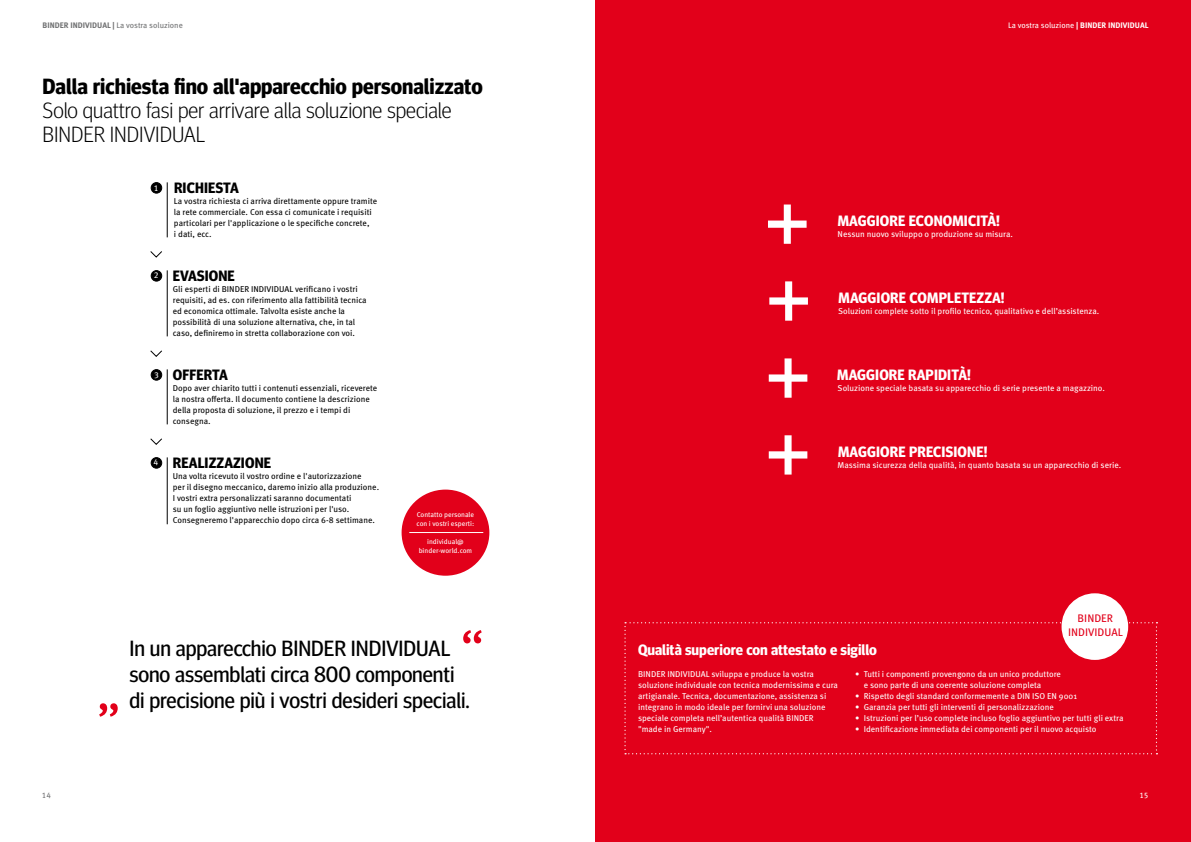
<style>
.page{position:relative;width:1191px;height:842px;background:#fff}
.page>*{position:absolute;margin:0;border:0;box-sizing:border-box;transform-origin:0 0}
.t1{font:83px/76.9px "Meta OT";color:#fff;text-align:justify}
.t2{font:56px "Meta Headline OT";color:#e2001a}
.t3{font:22px/26px "Meta Headline OT";color:#000}
.t4{font:300 22px/24px "Meta Headline OT";color:#000}
.t5{font:700 22px "Meta Headline OT";color:#000}
.t6{font:700 15px "Meta Headline OT";letter-spacing:.01em;color:#fff}
.t7{font:700 15px "Meta Headline OT";letter-spacing:.01em;color:#000}
.t8{font:11px/14px "Meta OT";color:#e2001a;text-align:center}
.t9{font:8.5px/11px "Meta OT";color:#fff}
.t10{font:8.5px/11px "Meta OT";color:#000}
.t11{font:8px "Meta OT";color:#fff}
.t12{font:700 8px "Meta OT";color:#707172}
.t13{font:8px "Meta OT";color:#707172}
.t14{font:7px/9px "Meta OT";color:#fff}
.s1{font-weight:400}
.s2{font-weight:700}
</style>
<div class="page">
<div style="left:595px;top:0;width:596px;height:842px;background:#e2001a"></div>
<svg style="left:624px;top:622px;width:533px;height:132px"></svg>
<hr style="left:167px;top:369px;width:1px;height:55px;background:#000">
<div style="left:151px;top:370px;width:11px;height:10px;background:#000;border-radius:50%"></div>
<div style="left:151px;top:369px;width:11px;height:11px;border:1px solid #000;border-radius:50%"></div>
<hr style="left:167px;top:457px;width:1px;height:67px;background:#000">
<div style="left:151px;top:458px;width:11px;height:10px;background:#000;border-radius:50%"></div>
<div style="left:151px;top:457px;width:11px;height:11px;border:1px solid #000;border-radius:50%"></div>
<hr style="left:167px;top:182px;width:1px;height:55px;background:#000">
<div style="left:151px;top:183px;width:11px;height:10px;background:#000;border-radius:50%"></div>
<div style="left:151px;top:182px;width:11px;height:11px;border:1px solid #000;border-radius:50%"></div>
<hr style="left:167px;top:270px;width:1px;height:66px;background:#000">
<div style="left:151px;top:271px;width:11px;height:10px;background:#000;border-radius:50%"></div>
<div style="left:151px;top:270px;width:11px;height:11px;border:1px solid #000;border-radius:50%"></div>
<div style="left:1061px;top:593px;width:67px;height:67px;background:#fff;border-radius:50%"></div>
<svg style="left:150px;top:251px;width:12px;height:7px"></svg>
<svg style="left:150px;top:350px;width:12px;height:7px"></svg>
<svg style="left:150px;top:438px;width:12px;height:7px"></svg>
<div style="left:401px;top:490px;width:88px;height:86px;background:#e2001a;border-radius:50%"></div>
<hr style="left:409px;top:532px;width:74px;height:1px;background:#fff">
<p class="t12" style="left:43px;top:21px;width:142px">BINDER INDIVIDUAL | <span class="s1">La vostra soluzione</span></p>
<h3 class="t5" style="left:43px;top:74px;width:442px">Dalla richiesta fino all'apparecchio personalizzato</h3>
<h3 class="t4" style="left:43px;top:98px;width:410px">Solo quattro fasi per arrivare alla soluzione speciale<br>BINDER INDIVIDUAL</h3>
<p class="t9" style="left:154px;top:182px;width:6px">1</p>
<h3 class="t7" style="left:174px;top:179px;width:38px">Richiesta</h3>
<p class="t10" style="left:174px;top:196px;width:205px">La vostra richiesta ci arriva direttamente oppure tramite la rete commerciale. Con essa ci comunicate i requisiti particolari per l'applicazione o le specifiche concrete,<br>i dati, ecc.</p>
<p class="t9" style="left:154px;top:270px;width:6px">2</p>
<h3 class="t7" style="left:173px;top:267px;width:63px">EVASIONE</h3>
<p class="t10" style="left:173px;top:284px;width:195px">Gli esperti di BINDER INDIVIDUAL verificano i vostri requisiti, ad es. con riferimento alla fattibilità tecnica ed economica ottimale. Talvolta esiste anche la possibilità di una soluzione alternativa, che, in tal caso, definiremo in stretta collaborazione con voi.</p>
<p class="t9" style="left:154px;top:369px;width:6px">3</p>
<h3 class="t7" style="left:173px;top:366px;width:33px">Offerta</h3>
<p class="t10" style="left:173px;top:383px;width:206px">Dopo aver chiarito tutti i contenuti essenziali, riceverete la nostra offerta. Il documento contiene la descrizione della proposta di soluzione, il prezzo e i tempi di consegna.</p>
<p class="t9" style="left:154px;top:457px;width:6px">4</p>
<h3 class="t7" style="left:173px;top:454px;width:17px">Realizzazi</h3>
<h3 class="t7" style="left:245px;top:454px;width:19px">one</h3>
<p class="t10" style="left:173px;top:471px;width:208px">Una volta ricevuto il vostro ordine e l'autorizzazione<br>per il disegno meccanico, daremo inizio alla produzione.<br>I vostri extra personalizzati saranno documentati<br>su un foglio aggiuntivo nelle istruzioni per l'uso.<br>Consegneremo l'apparecchio dopo circa 6-8 settimane.</p>
<p class="t14" style="left:416px;top:510px;width:59px">Contatto personale con i vostri esperti:</p>
<p class="t14" style="left:419px;top:537px;width:55px;text-align:center">individual@ binder-world.com</p>
<h3 class="t3" style="left:129px;top:635px;width:327px">In un apparecchio BINDER INDIVIDUAL sono assemblati circa 800 componenti</h3>
<h2 class="t2" style="left:461px;top:616px;width:23px">“</h2>
<p class="t13" style="left:42px;top:791px;width:11px">14</p>
<h2 class="t2" style="left:98px;top:656px;width:23px">„</h2>
<h3 class="t3" style="left:129px;top:687px;width:342px">di precisione più i vostri desideri speciali.</h3>
<p class="t11" style="left:1008px;top:21px;width:142px">La vostra soluzione <span class="s2">| BINDER INDIVIDUAL</span></p>
<h1 class="t1" style="left:763px;top:180px;width:49px">+</h1>
<h3 class="t6" style="left:837px;top:212px;width:123px">Maggiore economicit</h3>
<h3 class="t6" style="left:987px;top:212px;width:14px">à!</h3>
<p class="t9" style="left:837px;top:229px;width:177px">Nessun nuovo sviluppo o produzione su misura.</p>
<h1 class="t1" style="left:764px;top:257px;width:50px">+ + +</h1>
<h3 class="t6" style="left:838px;top:289px;width:98px">Maggiore completezza</h3>
<h3 class="t6" style="left:1001px;top:289px;width:5px">!</h3>
<p class="t9" style="left:838px;top:306px;width:263px">Soluzioni complete sotto il profilo tecnico, qualitativo e dell’assistenza.</p>
<h3 class="t6" style="left:837px;top:366px;width:80px">Maggiore rapidit</h3>
<h3 class="t6" style="left:958px;top:366px;width:14px">à!</h3>
<p class="t9" style="left:837px;top:383px;width:269px">Soluzione speciale basata su apparecchio di serie presente a magazzino.</p>
<h3 class="t6" style="left:838px;top:443px;width:151px">MAGGIORE PRECISIONE!</h3>
<p class="t9" style="left:837px;top:460px;width:285px">Massima sicurezza della qualità, in quanto basata su un apparecchio di serie.</p>
<p class="t8" style="left:1068px;top:611px;width:56px">BINDER<br>INDIVIDUAL</p>
<h3 class="t6" style="left:638px;top:641px;width:240px">Qualità superiore con attestato e sigillo</h3>
<p class="t9" style="left:638px;top:669px;width:201px">BINDER INDIVIDUAL sviluppa e produce la vostra soluzione individuale con tecnica modernissima e cura artigianale. Tecnica, documentazione, assistenza si integrano in modo ideale per fornirvi una soluzione speciale completa nell’autentica qualità BINDER "made in Germany".</p>
<p class="t9" style="left:863px;top:669px;width:199px;text-indent:-8px">• Tutti i componenti provengono da un unico produttore e sono parte di una coerente soluzione completa</p>
<p class="t9" style="left:855px;top:691px;width:223px">• Rispetto degli standard conformemente a DIN ISO EN 9001</p>
<p class="t9" style="left:855px;top:702px;width:200px">• Garanzia per tutti gli interventi di personalizzazione</p>
<p class="t9" style="left:855px;top:713px;width:270px">• Istruzioni per l’uso complete incluso foglio aggiuntivo per tutti gli extra</p>
<p class="t9" style="left:855px;top:724px;width:243px">• Identificazione immediata dei componenti per il nuovo acquisto</p>
<p class="t11" style="left:1139px;top:791px;width:11px">15</p>
</div>
